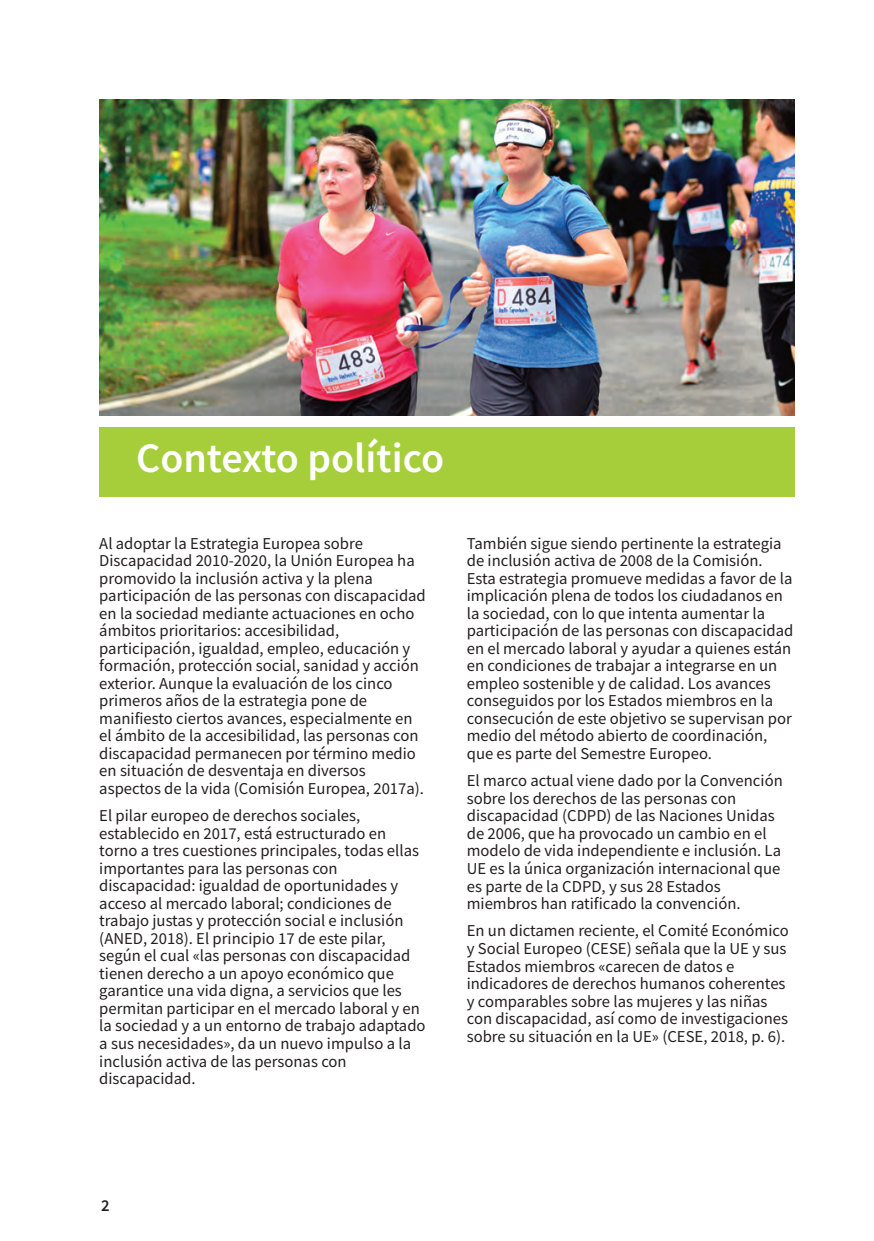
<style>
.page{position:relative;width:874px;height:1241px;background:#fff}
.page>*{position:absolute;margin:0;border:0;box-sizing:border-box;transform-origin:0 0}
.t1{font:600 42px "Source Sans Pro";color:#fff}
.t2{font:16.62px/17.5px "Source Sans Pro";color:#231f20}
.t3{font:600 16.62px "Source Sans Pro";color:#231f20}
</style>
<div class="page">
<img style="left:99px;top:99px;width:695px;height:317px">
<div style="left:99px;top:427px;width:695px;height:69px;background:#a6ce3b"></div>
<h1 class="t1" style="left:136px;top:430px;width:309px">Contexto político</h1>
<p class="t2" style="left:99px;top:534px;width:328px">Al adoptar la Estrategia Europea sobre Discapacidad 2010-2020, la Unión Europea ha promovido la inclusión activa y la plena participación de las personas con discapacidad en la sociedad mediante actuaciones en ocho ámbitos prioritarios: accesibilidad, participación, igualdad, empleo, educación y formación, protección social, sanidad y acción exterior. Aunque la evaluación de los cinco primeros años de la estrategia pone de manifiesto ciertos avances, especialmente en el ámbito de la accesibilidad, las personas con discapacidad permanecen por término medio en situación de desventaja en diversos aspectos de la vida (Comisión Europea, 2017a).</p>
<p class="t2" style="left:99px;top:806px;width:327px">El pilar europeo de derechos sociales, establecido en 2017, está estructurado en torno a tres cuestiones principales, todas ellas importantes para las personas con discapacidad: igualdad de oportunidades y acceso al mercado laboral; condiciones de trabajo justas y protección social e inclusión (ANED, 2018). El principio 17 de este pilar, según el cual «las personas con discapacidad tienen derecho a un apoyo económico que garantice una vida digna, a servicios que les permitan participar en el mercado laboral y en la sociedad y a un entorno de trabajo adaptado a sus necesidades», da un nuevo impulso a la inclusión activa de las personas con discapacidad.</p>
<p class="t2" style="left:466px;top:534px;width:328px">También sigue siendo pertinente la estrategia de inclusión activa de 2008 de la Comisión.<br>Esta estrategia promueve medidas a favor de la implicación plena de todos los ciudadanos en la sociedad, con lo que intenta aumentar la participación de las personas con discapacidad en el mercado laboral y ayudar a quienes están en condiciones de trabajar a integrarse en un empleo sostenible y de calidad. Los avances conseguidos por los Estados miembros en la consecución de este objetivo se supervisan por medio del método abierto de coordinación, que es parte del Semestre Europeo.</p>
<p class="t2" style="left:466px;top:772px;width:317px">El marco actual viene dado por la Convención sobre los derechos de las personas con discapacidad (CDPD) de las Naciones Unidas de 2006, que ha provocado un cambio en el modelo de vida independiente e inclusión. La UE es la única organización internacional que es parte de la CDPD, y sus 28 Estados miembros han ratificado la convención.</p>
<p class="t2" style="left:466px;top:921px;width:323px">En un dictamen reciente, el Comité Económico y Social Europeo (CESE) señala que la UE y sus Estados miembros «carecen de datos e indicadores de derechos humanos coherentes y comparables sobre las mujeres y las niñas con discapacidad, así como de investigaciones sobre su situación en la UE» (CESE, 2018, p. 6).</p>
<p class="t3" style="left:101px;top:1194px;width:10px">2</p>
</div>
